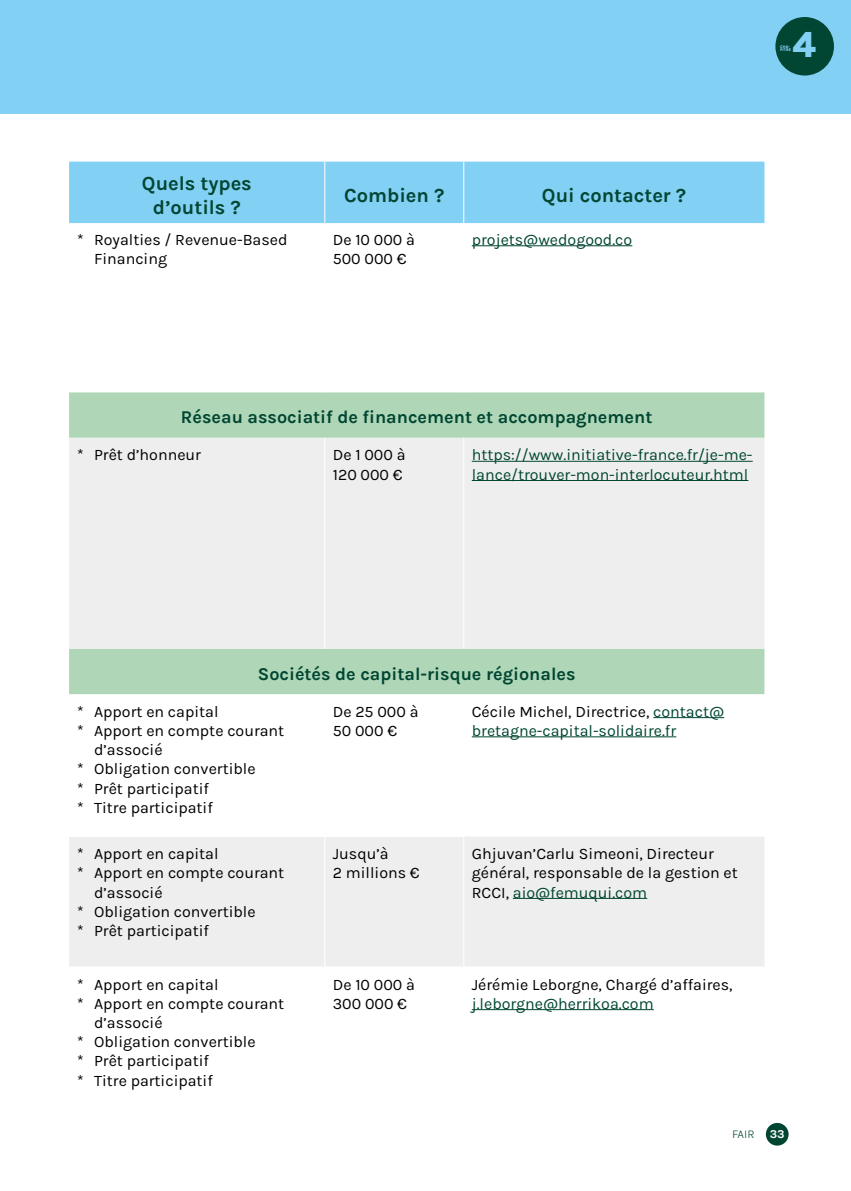
<style>
.page{position:relative;width:851px;height:1191px;background:#fff}
.page>*{position:absolute;margin:0;border:0;box-sizing:border-box;transform-origin:0 0}
.t1{font:800 37px "Karla";color:#83d0f5}
.t2{font:700 20px/24px "Karla";color:#014632;text-align:center}
.t3{font:700 18px "Karla";color:#014632}
.t4{font:16px/19.2px "Karla";color:#000}
.t5{font:16px/19.2px "Karla";color:#014632}
.t6{font:300 12px "Karla";color:#004532}
.t7{font:700 12px "Karla";color:#fff}
.t8{font:800 3.8px/3.4px "Karla";color:#83d0f5}
.s1{color:#000}
.s2{color:#014632}
</style>
<div class="page">
<div style="left:765px;top:1123px;width:23px;height:22px;background:#004532;border-radius:50%"></div>
<div style="left:0;top:0;width:850px;height:113px;background:#83d0f5"></div>
<div style="left:775px;top:17px;width:58px;height:59px;background:#014632;border-radius:50%"></div>
<div style="left:69px;top:162px;width:695px;height:61px;background:#83d0f5"></div>
<div style="left:69px;top:392px;width:695px;height:46px;background:#afd7b7"></div>
<svg style="left:69px;top:438px;width:695px;height:529px;fill:#edeeed"></svg>
<hr style="left:324px;top:162px;width:1px;height:61px;background:#fff">
<hr style="left:463px;top:162px;width:1px;height:61px;background:#fff">
<hr style="left:324px;top:438px;width:1px;height:211px;background:#fff">
<hr style="left:463px;top:438px;width:1px;height:211px;background:#fff">
<hr style="left:324px;top:694px;width:1px;height:142px;background:#fff">
<hr style="left:463px;top:694px;width:1px;height:142px;background:#fff">
<hr style="left:324px;top:837px;width:1px;height:129px;background:#fff">
<hr style="left:463px;top:837px;width:1px;height:129px;background:#fff">
<hr style="left:70px;top:966px;width:255px;height:1px;background:#fff">
<hr style="left:325px;top:966px;width:138px;height:1px;background:#fff">
<hr style="left:463px;top:966px;width:300px;height:1px;background:#fff">
<hr style="left:70px;top:836px;width:255px;height:1px;background:#fff">
<hr style="left:325px;top:836px;width:139px;height:1px;background:#fff">
<hr style="left:471px;top:245px;width:161px;height:1px;background:#014632">
<hr style="left:471px;top:461px;width:281px;height:1px;background:#014632">
<hr style="left:471px;top:480px;width:277px;height:1px;background:#014632">
<hr style="left:653px;top:717px;width:71px;height:1px;background:#014632">
<hr style="left:471px;top:736px;width:205px;height:1px;background:#014632">
<hr style="left:513px;top:898px;width:134px;height:1px;background:#014632">
<hr style="left:471px;top:1009px;width:182px;height:1px;background:#014632">
<p class="t2" style="left:142px;top:170px;width:111px">Quels types d’outils ?</p>
<p class="t2" style="left:344px;top:182px;width:102px">Combien ?</p>
<p class="t2" style="left:542px;top:182px;width:146px">Qui contacter ?</p>
<p class="t4" style="left:94px;top:229px;width:195px;text-indent:-17px">* Royalties / Revenue-Based<br>Financing</p>
<p class="t4" style="left:333px;top:229px;width:84px">De 10 000 à<br>500 000 €</p>
<p class="t5" style="left:471px;top:229px;width:162px">projets@wedogood.co</p>
<h1 class="t1" style="left:792px;top:21px;width:25px">4</h1>
<p class="t8" style="left:780px;top:45px;width:12px">CHA-<br>PITRE</p>
<p class="t3" style="left:181px;top:406px;width:473px">Réseau associatif de financement et accompagnement</p>
<p class="t4" style="left:77px;top:445px;width:125px">* Prêt d’honneur</p>
<p class="t4" style="left:333px;top:445px;width:74px">De 1 000 à<br>120 000 €</p>
<p class="t5" style="left:471px;top:445px;width:282px">https://www.initiative-france.fr/je-me&shy;lance/trouver-mon-interlocuteur.html</p>
<p class="t3" style="left:258px;top:662px;width:319px">Sociétés de capital-risque régionales</p>
<p class="t4" style="left:77px;top:701px;width:143px">* Apport en capital</p>
<p class="t4" style="left:77px;top:720px;width:209px">* Apport en compte courant</p>
<p class="t4" style="left:94px;top:740px;width:70px">d’associé</p>
<p class="t4" style="left:77px;top:759px;width:180px">* Obligation convertible</p>
<p class="t4" style="left:77px;top:778px;width:133px">* Prêt participatif</p>
<p class="t4" style="left:77px;top:797px;width:137px">* Titre participatif</p>
<p class="t4" style="left:77px;top:843px;width:143px">* Apport en capital</p>
<p class="t4" style="left:77px;top:863px;width:209px">* Apport en compte courant</p>
<p class="t4" style="left:94px;top:882px;width:70px">d’associé</p>
<p class="t4" style="left:77px;top:901px;width:180px">* Obligation convertible</p>
<p class="t4" style="left:77px;top:920px;width:133px">* Prêt participatif</p>
<p class="t4" style="left:77px;top:974px;width:143px">* Apport en capital</p>
<p class="t4" style="left:77px;top:993px;width:209px">* Apport en compte courant</p>
<p class="t4" style="left:94px;top:1012px;width:70px">d’associé</p>
<p class="t4" style="left:77px;top:1031px;width:180px">* Obligation convertible</p>
<p class="t4" style="left:77px;top:1051px;width:133px">* Prêt participatif</p>
<p class="t4" style="left:77px;top:1070px;width:137px">* Titre participatif</p>
<p class="t4" style="left:333px;top:701px;width:87px">De 25 000 à<br>50 000 €</p>
<p class="t5" style="left:471px;top:701px;width:254px"><span class="s1">Cécile Michel, Directrice,</span> contact@ bretagne-capital-solidaire.fr</p>
<p class="t4" style="left:333px;top:843px;width:88px">Jusqu’à<br>2 millions €</p>
<p class="t4" style="left:471px;top:843px;width:267px">Ghjuvan’Carlu Simeoni, Directeur général, responsable de la gestion et<br>RCCI, <span class="s2">aio@femuqui.com</span></p>
<p class="t4" style="left:333px;top:974px;width:84px">De 10 000 à<br>300 000 €</p>
<p class="t4" style="left:471px;top:974px;width:262px">Jérémie Leborgne, Chargé d’affaires,</p>
<p class="t5" style="left:471px;top:993px;width:183px">j.leborgne@herrikoa.com</p>
<p class="t6" style="left:732px;top:1126px;width:24px">FAIR</p>
<p class="t7" style="left:769px;top:1126px;width:16px">33</p>
</div>
